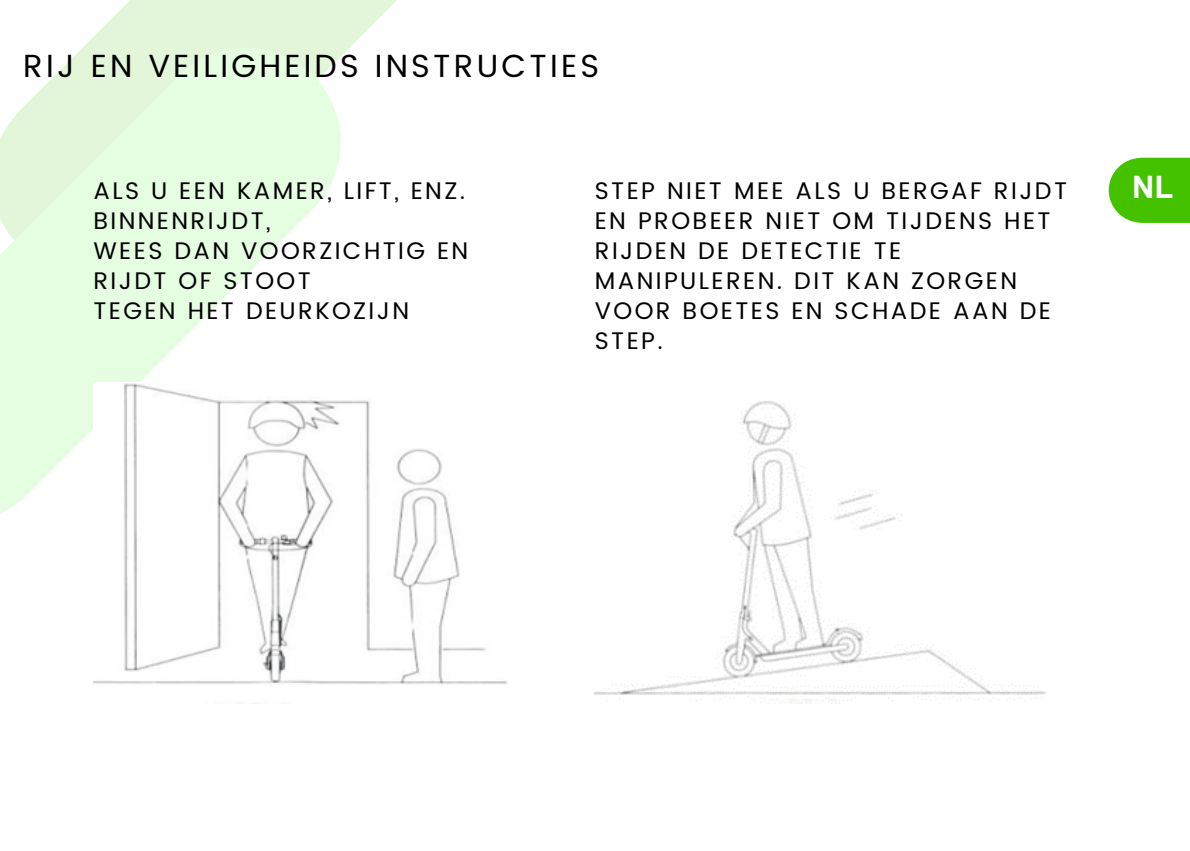
<style>
.page{position:relative;width:1190px;height:851px;background:#fff}
.page>*{position:absolute;margin:0;border:0;box-sizing:border-box;transform-origin:0 0}
.t1{font:32px "Poppins";letter-spacing:.1em;color:#000}
.t2{font:700 31px "Arial";color:#fff}
.t3{font:24px/30px "Poppins";letter-spacing:.1em;color:#000}
</style>
<div class="page">
<svg style="left:121px;top:0;width:276px;height:17px;fill:#e3f6da"></svg>
<svg style="left:0;top:9px;width:380px;height:505px;fill:#e5fde0"></svg>
<img style="left:93px;top:383px;width:414px;height:302px">
<img style="left:595px;top:401px;width:451px;height:302px">
<svg style="left:1109px;top:158px;width:81px;height:65px"></svg>
<h1 class="t1" style="left:23px;top:47px;width:577px">RIJ EN VEILIGHEIDS INSTRUCTIES</h1>
<p class="t3" style="left:93px;top:175px;width:376px">ALS U EEN KAMER, LIFT, ENZ.<br>BINNENRIJDT,<br>WEES DAN VOORZICHTIG EN<br>RIJDT OF STOOT<br>TEGEN HET DEURKOZIJN</p>
<p class="t3" style="left:595px;top:175px;width:474px">STEP NIET MEE ALS U BERGAF RIJDT<br>EN PROBEER NIET OM TIJDENS HET<br>RIJDEN DE DETECTIE TE<br>MANIPULEREN. DIT KAN ZORGEN<br>VOOR BOETES EN SCHADE AAN DE<br>STEP.</p>
<p class="t2" style="left:1132px;top:175px;width:43px">NL</p>
</div>
